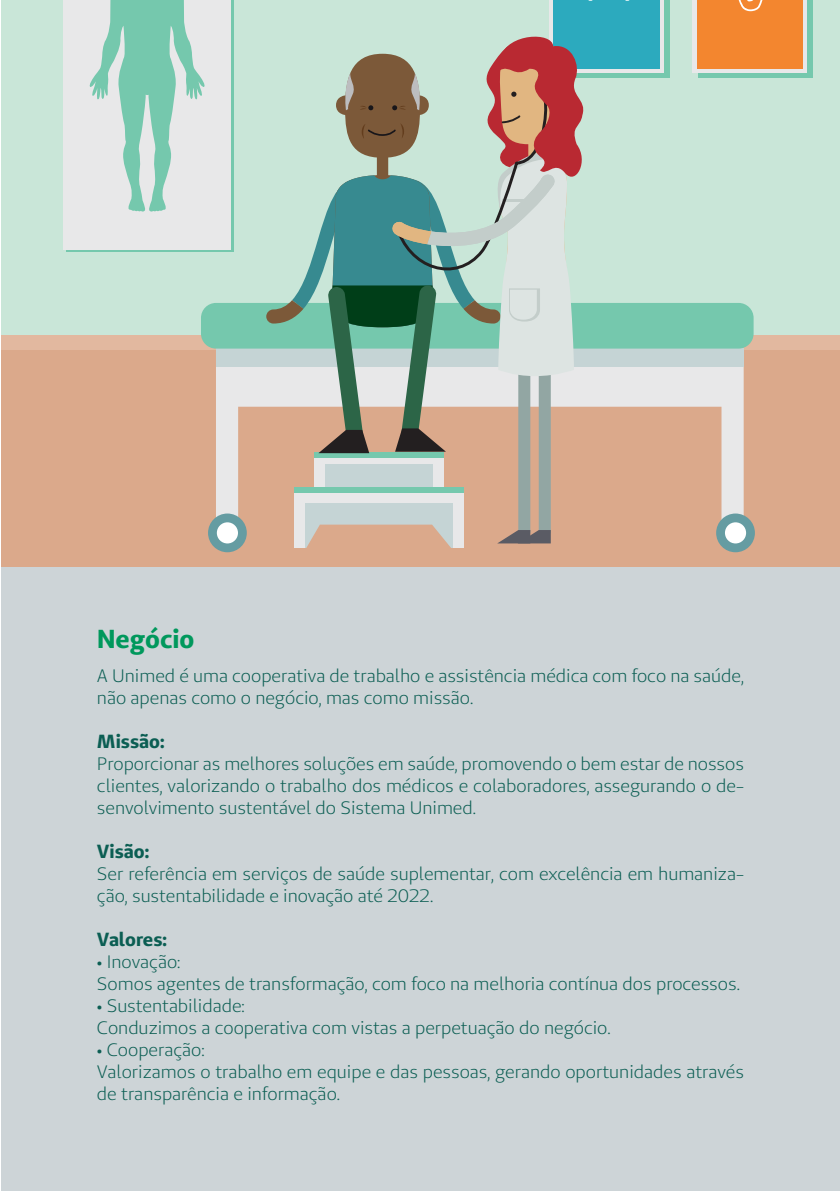
<style>
.page{position:relative;width:840px;height:1191px;background:#fff}
.page>*{position:absolute;margin:0;border:0;box-sizing:border-box;transform-origin:0 0}
.t1{font:700 26px "Unimed Sans";color:#00985c}
.t2{font:700 19px "Unimed Sans";color:#0b5e53}
.t3{font:18px/22px "Unimed Sans";color:#0b5e53}
</style>
<div class="page">
<div style="left:1px;top:0;width:838px;height:685px;background:#c9e6d8"></div>
<div style="left:1px;top:335px;width:838px;height:253px;background:#e2b89f"></div>
<div style="left:1px;top:350px;width:838px;height:335px;background:#dba98b"></div>
<div style="left:554px;top:0;width:114px;height:77px;background:#75c8ad"></div>
<svg style="left:549px;top:0;width:114px;height:73px"></svg>
<div style="left:553px;top:0;width:106px;height:68px;background:#2caabe"></div>
<div style="left:697px;top:0;width:114px;height:77px;background:#75c8ad"></div>
<svg style="left:692px;top:0;width:114px;height:73px"></svg>
<div style="left:696px;top:0;width:106px;height:68px;background:#f3862f"></div>
<svg style="left:738px;top:0;width:25px;height:12px"></svg>
<svg style="left:216px;top:366px;width:527px;height:167px"></svg>
<div style="left:216px;top:348px;width:527px;height:18px;background:#c5d4d5"></div>
<div style="left:201px;top:303px;width:552px;height:45px;background:#75c8ad;border-radius:15px"></div>
<div style="left:208px;top:513px;width:39px;height:39px;background:#659ca2;border-radius:50%"></div>
<div style="left:217px;top:522px;width:21px;height:21px;background:#fff;border-radius:50%"></div>
<div style="left:715px;top:513px;width:39px;height:39px;background:#659ca2;border-radius:50%"></div>
<div style="left:724px;top:522px;width:21px;height:21px;background:#fff;border-radius:50%"></div>
<div style="left:294px;top:487px;width:169px;height:60px;background:#e8e8e9"></div>
<svg style="left:314px;top:457px;width:129px;height:30px;background:#dbe3e2"></svg>
<div style="left:325px;top:465px;width:107px;height:22px;background:#c5d4d5"></div>
<div style="left:305px;top:503px;width:147px;height:45px;background:#c5d4d5"></div>
<div style="left:314px;top:452px;width:129px;height:5px;background:#75c8ad"></div>
<div style="left:294px;top:487px;width:169px;height:6px;background:#75c8ad"></div>
<svg style="left:306px;top:524px;width:145px;height:24px;background:#d7ae95"></svg>
<div style="left:538px;top:303px;width:12px;height:234px;background:#92a6a3;border-radius:6px"></div>
<div style="left:518px;top:303px;width:12px;height:234px;background:#92a6a3;border-radius:6px"></div>
<svg style="left:497px;top:530px;width:53px;height:13px"></svg>
<div style="left:63px;top:0;width:168px;height:249px;background:#e8e8e9"></div>
<svg style="left:89px;top:0;width:116px;height:212px"></svg>
<svg style="left:266px;top:31px;width:323px;height:422px"></svg>
<div style="left:1px;top:567px;width:838px;height:624px;background:#cdd4d7"></div>
<p class="t1" style="left:97px;top:622px;width:99px">Negócio</p>
<p class="t3" style="left:97px;top:664px;width:648px">A Unimed é uma cooperativa de trabalho e assistência médica com foco na saúde, não apenas como o negócio, mas como missão.</p>
<p class="t2" style="left:97px;top:729px;width:69px">Missão:</p>
<p class="t3" style="left:97px;top:752px;width:648px;text-align:justify">Proporcionar as melhores soluções em saúde, promovendo o bem estar de nossos clientes, valorizando o trabalho dos médicos e colaboradores, assegurando o de&shy;senvolvimento sustentável do Sistema Unimed.</p>
<p class="t2" style="left:97px;top:839px;width:54px">Visão:</p>
<p class="t3" style="left:97px;top:862px;width:648px">Ser referência em serviços de saúde suplementar, com excelência em humaniza&shy;ção, sustentabilidade e inovação até 2022.</p>
<p class="t2" style="left:97px;top:927px;width:72px">Valores:</p>
<p class="t3" style="left:97px;top:950px;width:85px">• Inovação:</p>
<p class="t3" style="left:97px;top:972px;width:644px">Somos agentes de transformação, com foco na melhoria contínua dos processos.</p>
<p class="t3" style="left:97px;top:994px;width:149px">• Sustentabilidade:</p>
<p class="t3" style="left:97px;top:1016px;width:515px">Conduzimos a cooperativa com vistas a perpetuação do negócio.</p>
<p class="t3" style="left:97px;top:1038px;width:109px">• Cooperação:</p>
<p class="t3" style="left:97px;top:1060px;width:648px">Valorizamos o trabalho em equipe e das pessoas, gerando oportunidades através de transparência e informação.</p>
</div>
